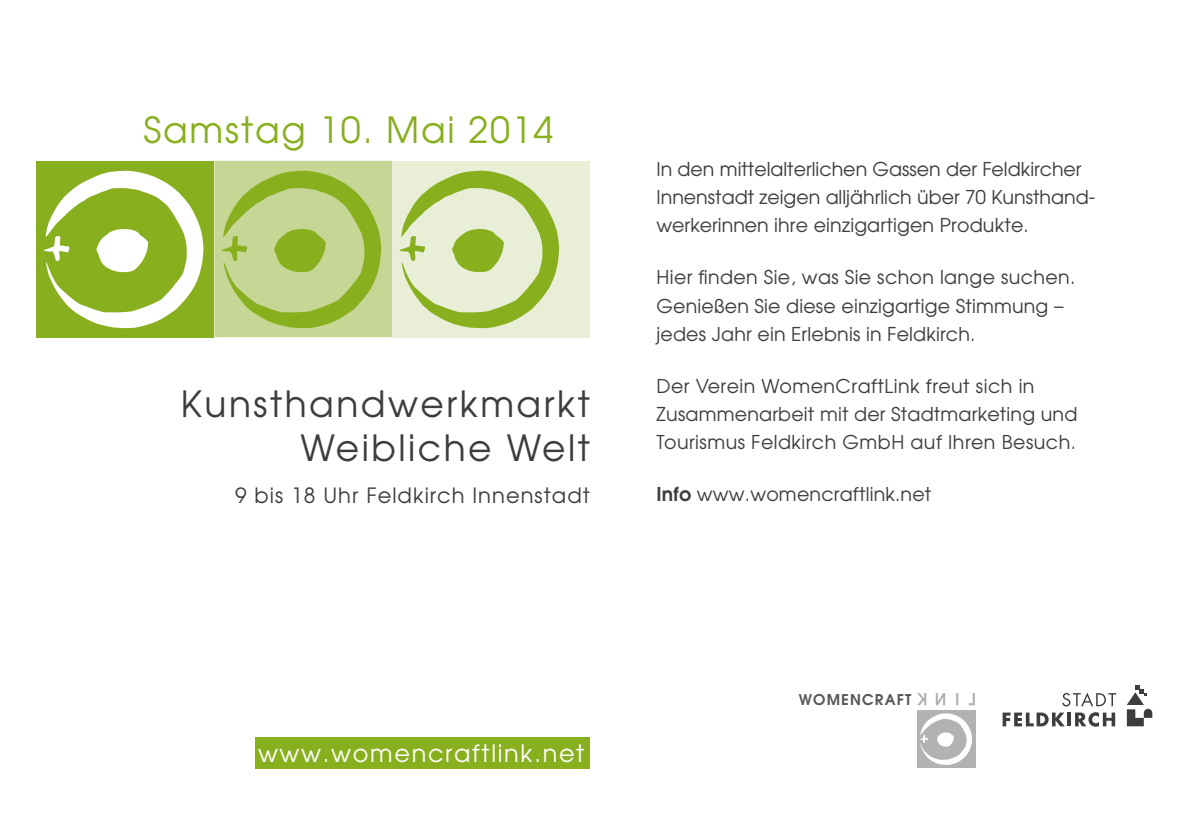
<style>
.page{position:relative;width:1191px;height:840px;background:#fff}
.page>*{position:absolute;margin:0;border:0;box-sizing:border-box;transform-origin:0 0}
.t1{font:36px/44px "Avant Garde";letter-spacing:.07em;color:#3d3d3c;text-align:right}
.t2{font:36px "Avant Garde";letter-spacing:.05em;color:#88af1d}
.t3{font:24px "Avant Garde";letter-spacing:.07em;color:#fff}
.t4{font:21px "Avant Garde";letter-spacing:.05em;color:#3d3d3c}
.t5{font:19px/28px "Avant Garde";letter-spacing:.01em;color:#3d3d3c}
.t6{font:600 14.8px "Avant Garde";letter-spacing:.08em;color:#575756}
.s1{font-weight:600}
</style>
<div class="page">
<div style="left:255px;top:737px;width:335px;height:31px;background:#88af1d"></div>
<div style="left:36px;top:161px;width:178px;height:176px;background:#88af1d"></div>
<svg style="left:44px;top:171px;width:160px;height:157px"></svg>
<svg style="left:214px;top:161px;width:178px;height:176px"></svg>
<div style="left:392px;top:161px;width:198px;height:176px;background:#e9efd7"></div>
<svg style="left:399px;top:171px;width:160px;height:157px"></svg>
<div style="left:917px;top:709px;width:58px;height:58px;background:#b2b2b2"></div>
<svg style="left:920px;top:713px;width:52px;height:51px"></svg>
<svg style="left:917px;top:693px;width:57px;height:11px"></svg>
<svg style="left:1002px;top:692px;width:114px;height:34px"></svg>
<svg style="left:1126px;top:685px;width:26px;height:41px"></svg>
<h1 class="t2" style="left:143px;top:107px;width:411px">Samstag 10. Mai 2014</h1>
<h1 class="t1" style="left:181px;top:381px;width:410px">Kunsthandwerkmarkt<br>Weibliche Welt</h1>
<p class="t4" style="left:235px;top:482px;width:356px">9 bis 18 Uhr Feldkirch Innenstadt</p>
<p class="t5" style="left:656px;top:155px;width:440px">In den mittelalterlichen Gassen der Feldkircher<br>Innenstadt zeigen alljährlich über 70 Kunsthand&shy;werkerinnen ihre einzigartigen Produkte.</p>
<p class="t5" style="left:656px;top:263px;width:420px">Hier finden Sie, was Sie schon lange suchen.<br>Genießen Sie diese einzigartige Stimmung – jedes Jahr ein Erlebnis in Feldkirch.</p>
<p class="t5" style="left:656px;top:371px;width:422px">Der Verein WomenCraftLink freut sich in<br>Zusammenarbeit mit der Stadtmarketing und<br>Tourismus Feldkirch GmbH auf Ihren Besuch.</p>
<p class="t5" style="left:656px;top:479px;width:276px"><span class="s1">Info</span> www.womencraftlink.net</p>
<p class="t3" style="left:258px;top:738px;width:328px">www.womencraftlink.net</p>
<p class="t6" style="left:798px;top:689px;width:114px">WOMENCRAFT</p>
</div>
